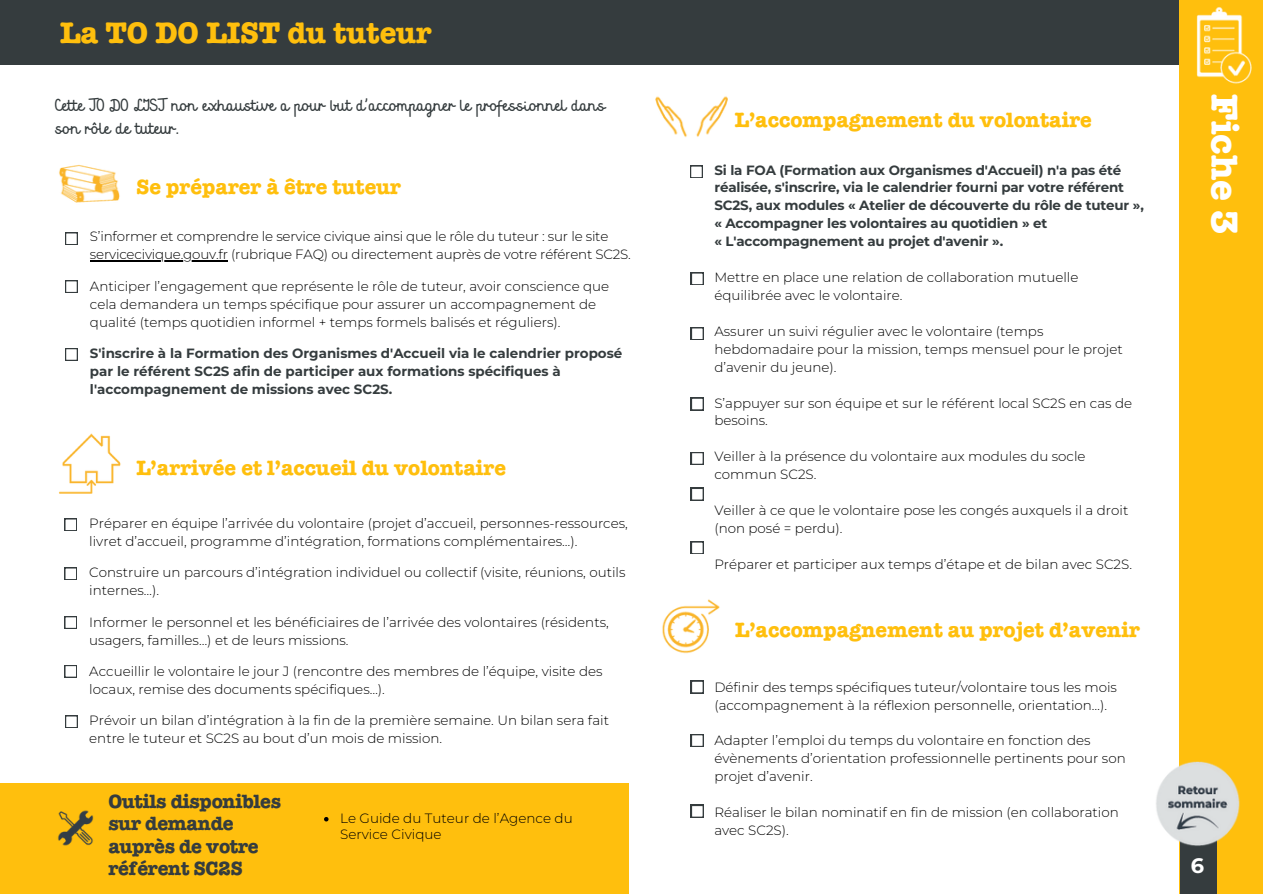
<style>
.page{position:relative;width:1263px;height:894px;background:#fff}
.page>*{position:absolute;margin:0;border:0;box-sizing:border-box;transform-origin:0 0}
.t1{font:700 37.5px "American Typewriter Std";color:#fff}
.t2{font:700 30px "American Typewriter Std";color:#ffbf0d}
.t3{font:700 21px "American Typewriter Std";color:#ffbf0d}
.t4{font:700 21px "Montserrat";color:#fff}
.t5{font:700 19.5px/22.4px "American Typewriter Std";letter-spacing:-.015em;color:#353c3e}
.t6{font:16.5px/22.5px "Mrs White";color:#353c3e}
.t7{font:300 13.5px/17.9px "Montserrat";color:#000}
.t8{font:700 13.5px/17.9px "Montserrat";letter-spacing:-.01em;color:#353c3e}
</style>
<div class="page">
<div style="left:0;top:0;width:1263px;height:65px;background:#353c3e"></div>
<div style="left:1180px;top:0;width:83px;height:893px;background:#ffbf0d"></div>
<div style="left:0;top:782px;width:629px;height:111px;background:#ffbf0d"></div>
<img style="left:57px;top:810px;width:37px;height:36px">
<img style="left:1179px;top:0;width:73px;height:96px">
<img style="left:59px;top:164px;width:61px;height:39px">
<img style="left:655px;top:96px;width:73px;height:82px">
<img style="left:662px;top:599px;width:58px;height:55px">
<svg style="left:65px;top:232px;width:12px;height:13px"></svg>
<svg style="left:65px;top:280px;width:12px;height:12px"></svg>
<svg style="left:690px;top:165px;width:12px;height:13px"></svg>
<svg style="left:691px;top:272px;width:12px;height:13px"></svg>
<svg style="left:691px;top:327px;width:12px;height:12px"></svg>
<svg style="left:691px;top:397px;width:12px;height:13px"></svg>
<svg style="left:691px;top:452px;width:12px;height:12px"></svg>
<svg style="left:691px;top:487px;width:12px;height:13px"></svg>
<svg style="left:691px;top:541px;width:12px;height:12px"></svg>
<svg style="left:691px;top:680px;width:12px;height:12px"></svg>
<svg style="left:691px;top:734px;width:12px;height:12px"></svg>
<svg style="left:691px;top:804px;width:12px;height:13px"></svg>
<svg style="left:64px;top:524px;width:13px;height:6px"></svg>
<svg style="left:64px;top:567px;width:13px;height:12px"></svg>
<svg style="left:64px;top:616px;width:13px;height:12px"></svg>
<svg style="left:64px;top:665px;width:13px;height:12px"></svg>
<svg style="left:65px;top:715px;width:12px;height:12px"></svg>
<svg style="left:65px;top:348px;width:12px;height:12px"></svg>
<img style="left:59px;top:433px;width:62px;height:91px">
<hr style="left:90px;top:260px;width:138px;height:1px;background:#000">
<svg style="left:324px;top:817px;width:5px;height:4px"></svg>
<div style="left:1180px;top:839px;width:36px;height:54px;background:#353c3e"></div>
<img style="left:1156px;top:761px;width:84px;height:86px">
<p class="t2" style="left:60px;top:23px;width:373px">La TO DO LIST du tuteur</p>
<h5 class="t6" style="left:55px;top:96px;width:552px">Cette TO DO LIST non exhaustive a pour but d’accompagner le professionnel dans son rôle de tuteur.</h5>
<p class="t3" style="left:136px;top:179px;width:266px">Se préparer à être tuteur</p>
<p class="t7" style="left:90px;top:227px;width:520px">S’informer et comprendre le service civique ainsi que le rôle du tuteur : sur le site</p>
<p class="t7" style="left:90px;top:245px;width:542px">servicecivique.gouv.fr (rubrique FAQ) ou directement auprès de votre référent SC2S.</p>
<p class="t7" style="left:90px;top:277px;width:521px">Anticiper l’engagement que représente le rôle de tuteur, avoir conscience que</p>
<p class="t7" style="left:90px;top:295px;width:508px">cela demandera un temps spécifique pour assurer un accompagnement de qualité (temps quotidien informel + temps formels balisés et réguliers).</p>
<p class="t8" style="left:90px;top:344px;width:534px">S'inscrire à la Formation des Organismes d'Accueil via le calendrier proposé</p>
<p class="t8" style="left:90px;top:362px;width:472px">par le référent SC2S afin de participer aux formations spécifiques à l'accompagnement de missions avec SC2S.</p>
<h3 class="t3" style="left:136px;top:460px;width:371px">L’arrivée et l’accueil du volontaire</h3>
<p class="t7" style="left:89px;top:514px;width:540px">Préparer en équipe l’arrivée du volontaire (projet d’accueil, personnes-ressources, livret d’accueil, programme d’intégration, formations complémentaires…).</p>
<p class="t7" style="left:89px;top:563px;width:538px">Construire un parcours d’intégration individuel ou collectif (visite, réunions, outils internes…).</p>
<p class="t7" style="left:89px;top:612px;width:521px">Informer le personnel et les bénéficiaires de l’arrivée des volontaires (résidents, usagers, familles…) et de leurs missions.</p>
<p class="t7" style="left:89px;top:662px;width:515px">Accueillir le volontaire le jour J (rencontre des membres de l’équipe, visite des locaux, remise des documents spécifiques…).</p>
<h3 class="t7" style="left:89px;top:711px;width:521px">Prévoir un bilan d’intégration à la fin de la première semaine. Un bilan sera fait entre le tuteur et SC2S au bout d’un mois de mission.</h3>
<p class="t5" style="left:109px;top:792px;width:174px">Outils disponibles sur demande auprès de votre référent SC2S</p>
<p class="t7" style="left:340px;top:809px;width:234px;line-height:16.8px">Le Guide du Tuteur de l’Agence du<br>Service Civique</p>
<p class="t3" style="left:735px;top:113px;width:359px">L’accompagnement du volontaire</p>
<p class="t8" style="left:714px;top:161px;width:431px">Si la FOA (Formation aux Organismes d'Accueil) n'a pas été réalisée, s'inscrire, via le calendrier fourni par votre référent SC2S, aux modules « Atelier de découverte du rôle de tuteur », « Accompagner les volontaires au quotidien » et<br>« L'accompagnement au projet d'avenir ».</p>
<p class="t7" style="left:714px;top:268px;width:365px">Mettre en place une relation de collaboration mutuelle équilibrée avec le volontaire.</p>
<h3 class="t7" style="left:714px;top:322px;width:410px">Assurer un suivi régulier avec le volontaire (temps hebdomadaire pour la mission, temps mensuel pour le projet d’avenir du jeune).</h3>
<p class="t7" style="left:714px;top:393px;width:419px">S’appuyer sur son équipe et sur le référent local SC2S en cas de besoins.</p>
<p class="t7" style="left:714px;top:447px;width:373px">Veiller à la présence du volontaire aux modules du socle commun SC2S.</p>
<h5 class="t7" style="left:714px;top:501px;width:416px">Veiller à ce que le volontaire pose les congés auxquels il a droit (non posé = perdu).</h5>
<p class="t7" style="left:714px;top:555px;width:419px">Préparer et participer aux temps d’étape et de bilan avec SC2S.</p>
<p class="t3" style="left:735px;top:622px;width:406px">L’accompagnement au projet d’avenir</p>
<h3 class="t7" style="left:714px;top:677px;width:404px">Définir des temps spécifiques tuteur/volontaire tous les mois (accompagnement à la réflexion personnelle, orientation…).</h3>
<p class="t7" style="left:714px;top:731px;width:413px">Adapter l’emploi du temps du volontaire en fonction des évènements d’orientation professionnelle pertinents pour son projet d’avenir.</p>
<p class="t7" style="left:714px;top:803px;width:406px">Réaliser le bilan nominatif en fin de mission (en collaboration avec SC2S).</p>
<p class="t1" style="left:1238px;top:94px;width:142px;rotate:90deg">Fiche 3</p>
<h3 class="t4" style="left:1191px;top:852px;width:15px">6</h3>
</div>
